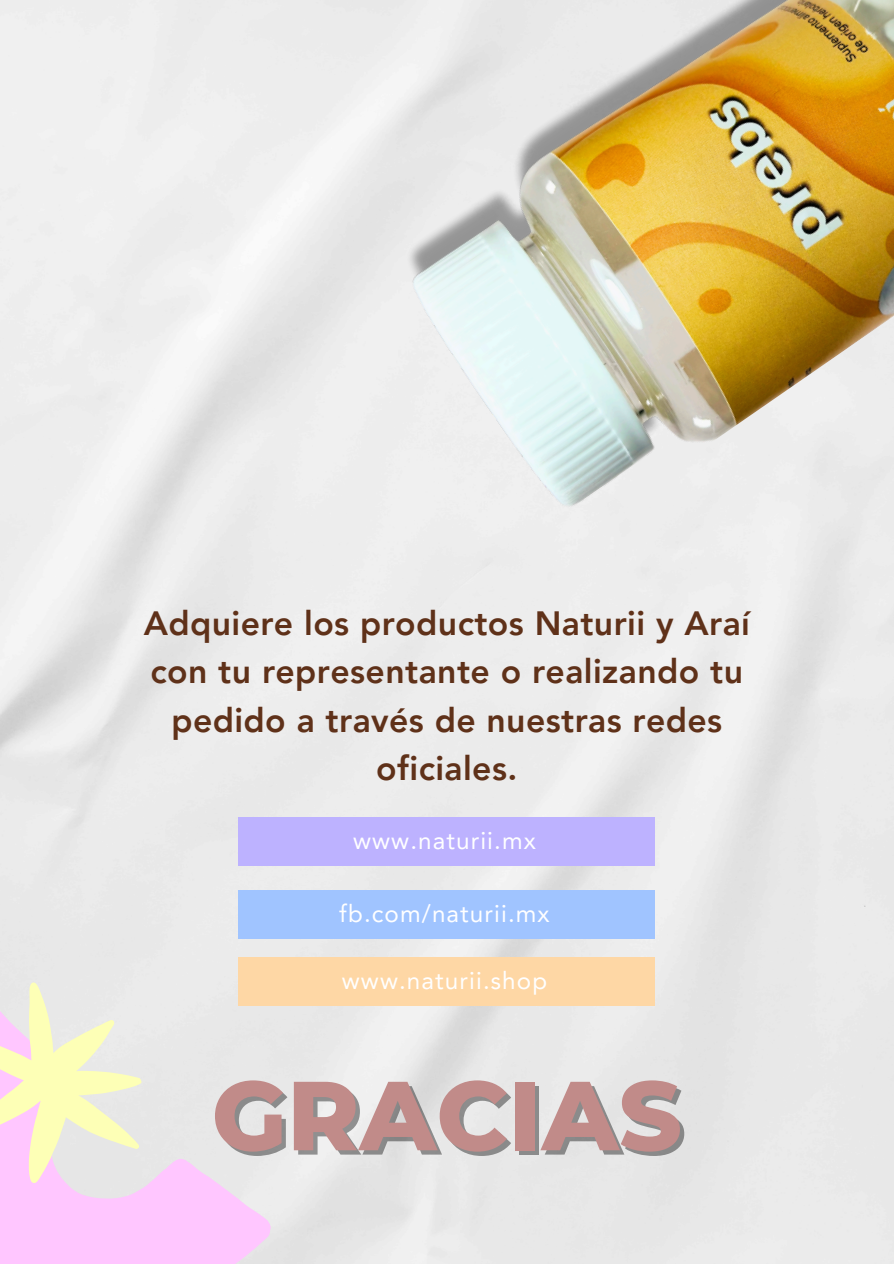
<style>
.page{position:relative;width:894px;height:1264px;background:#fff}
.page>*{position:absolute;margin:0;border:0;box-sizing:border-box;transform-origin:0 0}
.t1{font:800 97.8px "Montserrat";color:#c18b89}
.t2{font:800 33.6px/48.3px "Avenir LT Pro";letter-spacing:.015em;color:#5f3119;text-align:center}
.t3{font:24.15px "Avenir LT Pro";letter-spacing:.045em;color:#fff}
</style>
<div class="page">
<svg style="left:0;top:929px;width:283px;height:334px;background:#efddef"></svg>
<svg style="left:0;top:958px;width:167px;height:251px;background:#f1e7de"></svg>
<div style="left:238px;top:817px;width:416px;height:48px;background:#bdb2ff"></div>
<div style="left:238px;top:890px;width:416px;height:48px;background:#a0c4ff"></div>
<div style="left:238px;top:956px;width:416px;height:49px;background:#fed7a5"></div>
<img style="left:354px;top:0;width:539px;height:539px">
<p class="t2" style="left:144px;top:602px;width:607px">Adquiere los productos Naturii y Araí con tu representante o realizando tu pedido a través de nuestras redes oficiales.</p>
<p class="t3" style="left:353px;top:830px;width:184px">www.naturii.mx</p>
<h2 class="t3" style="left:339px;top:903px;width:212px">fb.com/naturii.mx</h2>
<p class="t3" style="left:342px;top:970px;width:207px">www.naturii.shop</p>
<p class="t1" style="left:211px;top:1055px;width:471px">GRACIAS</p>
</div>
